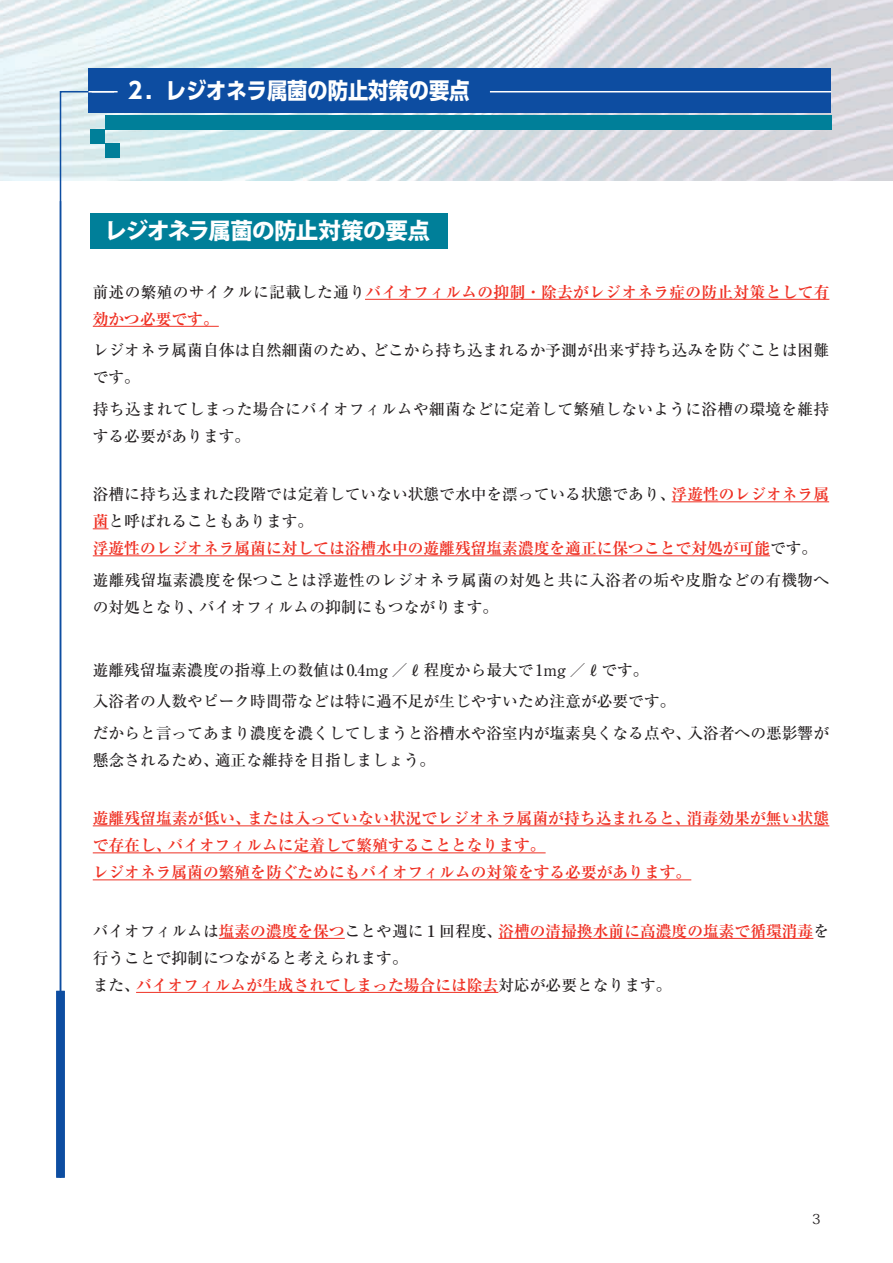
<style>
.page{position:relative;width:893px;height:1263px;background:#fff}
.page>*{position:absolute;margin:0;border:0;box-sizing:border-box;transform-origin:0 0}
.t1{font:700 22.5px "UD Shin Go C Oniz Pr 6 N";color:#fff}
.t2{font:800 22.5px "Koz Go Pro";letter-spacing:-.03em;color:#fff}
.t3{font:500 15.75px/27px "P Ryumin Pr 6 N";color:#231f20}
.t4{font:700 15.75px/27px "P Ryumin Pr 6 N";color:#ef3124}
.t5{font:700 15.75px/27px "P Ryumin Pr 6 N";letter-spacing:.02em;color:#ef3124}
.t6{font:13.8px "Koz Min Pr 6 N";color:#231f20}
.s1{font-weight:500;color:#231f20}
.s2{font-weight:700;color:#ef3124}
</style>
<div class="page">
<img style="left:0;top:0;width:893px;height:181px">
<hr style="left:365px;top:299px;width:464px;height:1px;background:#ef3124">
<hr style="left:93px;top:326px;width:126px;height:1px;background:#ef3124">
<hr style="left:672px;top:501px;width:157px;height:1px;background:#ef3124">
<hr style="left:93px;top:555px;width:677px;height:1px;background:#ef3124">
<hr style="left:93px;top:825px;width:736px;height:1px;background:#ef3124">
<hr style="left:93px;top:852px;width:453px;height:1px;background:#ef3124">
<hr style="left:93px;top:879px;width:598px;height:1px;background:#ef3124">
<hr style="left:219px;top:938px;width:126px;height:1px;background:#ef3124">
<hr style="left:498px;top:938px;width:315px;height:1px;background:#ef3124">
<hr style="left:136px;top:992px;width:362px;height:1px;background:#ef3124">
<div style="left:91px;top:213px;width:357px;height:36px;background:#007f99"></div>
<div style="left:88px;top:68px;width:743px;height:45px;background:#0d4da1"></div>
<hr style="left:490px;top:91px;width:341px;height:1px;background:#fff">
<div style="left:105px;top:115px;width:726px;height:14px;background:#007f99"></div>
<div style="left:105px;top:144px;width:15px;height:14px;background:#007f99"></div>
<svg style="left:59px;top:90px;width:59px;height:901px"></svg>
<div style="left:56px;top:991px;width:9px;height:187px;background:#0d4da1"></div>
<h1 class="t1" style="left:125px;top:72px;width:346px">２．レジオネラ属菌の防止対策の要点</h1>
<h1 class="t2" style="left:104px;top:216px;width:328px">レジオネラ属菌の防止対策の要点</h1>
<p class="t5" style="left:93px;top:278px;width:738px"><span class="s1">前述の繁殖のサイクルに記載した通り</span>バイオフィルムの抑制・除去がレジオネラ症の防止対策として有効かつ必要です。</p>
<p class="t3" style="left:93px;top:336px;width:738px">レジオネラ属菌自体は自然細菌のため、どこから持ち込まれるか予測が出来ず持ち込みを防ぐことは困難です。</p>
<p class="t3" style="left:93px;top:395px;width:738px">持ち込まれてしまった場合にバイオフィルムや細菌などに定着して繁殖しないように浴槽の環境を維持する必要があります。</p>
<p class="t4" style="left:93px;top:480px;width:738px"><span class="s1">浴槽に持ち込まれた段階では定着していない状態で水中を漂っている状態であり、</span>浮遊性のレジオネラ属菌<span class="s1">と呼ばれることもあります。<br></span>浮遊性のレジオネラ属菌に対しては浴槽水中の遊離残留塩素濃度を適正に保つことで対処が可能<span class="s1">です。</span></p>
<p class="t3" style="left:93px;top:566px;width:738px">遊離残留塩素濃度を保つことは浮遊性のレジオネラ属菌の対処と共に入浴者の垢や皮脂などの有機物への対処となり、バイオフィルムの抑制にもつながります。</p>
<p class="t3" style="left:93px;top:653px;width:738px;line-height:31.5px">遊離残留塩素濃度の指導上の数値は0.4mg ／ℓ程度から最大で1mg ／ℓです。<br>入浴者の人数やピーク時間帯などは特に過不足が生じやすいため注意が必要です。<br>だからと言ってあまり濃度を濃くしてしまうと浴槽水や浴室内が塩素臭くなる点や、入浴者への悪影響が</p>
<p class="t3" style="left:93px;top:746px;width:344px">懸念されるため、適正な維持を目指しましょう。</p>
<p class="t4" style="left:93px;top:804px;width:738px">遊離残留塩素が低い、または入っていない状況でレジオネラ属菌が持ち込まれると、消毒効果が無い状態で存在し、バイオフィルムに定着して繁殖することとなります。<br>レジオネラ属菌の繁殖を防ぐためにもバイオフィルムの対策をする必要があります。</p>
<p class="t3" style="left:93px;top:917px;width:738px">バイオフィルムは<span class="s2">塩素の濃度を保つ</span>ことや週に１回程度、<span class="s2">浴槽の清掃換水前に高濃度の塩素で循環消毒</span>を行うことで抑制につながると考えられます。<br>また、<span class="s2">バイオフィルムが生成されてしまった場合には除去</span>対応が必要となります。</p>
<p class="t6" style="left:812px;top:1211px;width:10px">3</p>
</div>
